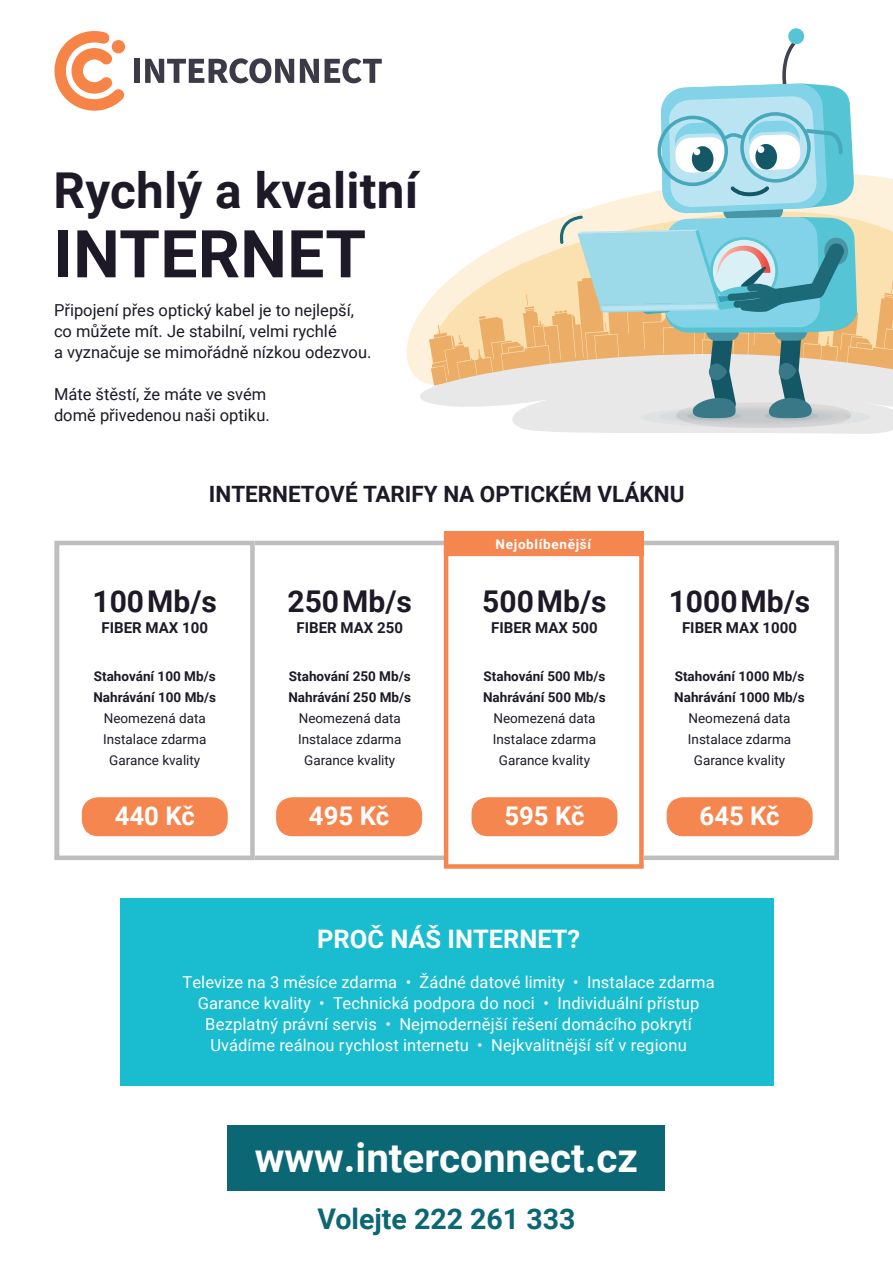
<style>
.page{position:relative;width:893px;height:1263px;background:#fff}
.page>*{position:absolute;margin:0;border:0;box-sizing:border-box;transform-origin:0 0}
.t1{font:700 66px "Roboto";letter-spacing:.005em;color:#1e1927}
.t2{font:700 49.5px "Roboto";letter-spacing:.005em;color:#1e1927}
.t3{font:700 40.35px "Roboto";color:#fff}
.t4{font:700 30px "Roboto";color:#1e1927}
.t5{font:700 28.5px "Roboto";color:#0b6774}
.t6{font:700 25.8px "Roboto";color:#fff}
.t7{font:700 25.5px "Roboto";color:#fff}
.t8{font:700 22.5px "Roboto";color:#1e1927}
.t9{font:16.5px/21px "Roboto";letter-spacing:.01em;color:#fff;text-align:center}
.t10{font:16.5px/21px "Roboto";color:#1e1927}
.t11{font:700 15px "Roboto";color:#1e1927}
.t12{font:13.5px/21px "Roboto";color:#1e1927;text-align:center}
.t13{font:700 13.5px/21px "Roboto";color:#1e1927}
.t14{font:700 13.5px "Roboto";letter-spacing:.05em;color:#fff}
</style>
<div class="page">
<div style="left:134px;top:59px;width:6px;height:24px;background:#3c3a47"></div>
<svg style="left:145px;top:58px;width:149px;height:25px"></svg>
<svg style="left:300px;top:59px;width:19px;height:24px"></svg>
<svg style="left:325px;top:58px;width:57px;height:25px"></svg>
<svg style="left:54px;top:31px;width:71px;height:80px"></svg>
<div style="left:228px;top:1125px;width:437px;height:66px;background:#0b6774"></div>
<svg style="left:406px;top:28px;width:487px;height:406px"></svg>
<div style="left:120px;top:898px;width:653px;height:188px;background:#19bdcf"></div>
<svg style="left:54px;top:541px;width:785px;height:319px"></svg>
<svg style="left:55px;top:541px;width:200px;height:319px"></svg>
<svg style="left:444px;top:556px;width:200px;height:313px"></svg>
<div style="left:444px;top:531px;width:200px;height:25px;background:#f58650"></div>
<div style="left:82px;top:797px;width:146px;height:39px;background:#f58650;border-radius:16px"></div>
<div style="left:276px;top:797px;width:146px;height:39px;background:#f58650;border-radius:16px"></div>
<div style="left:471px;top:797px;width:146px;height:39px;background:#f58650;border-radius:16px"></div>
<div style="left:667px;top:797px;width:146px;height:39px;background:#f58650;border-radius:16px"></div>
<h2 class="t2" style="left:54px;top:171px;width:366px">Rychlý a kvalitní</h2>
<h1 class="t1" style="left:54px;top:228px;width:314px">INTERNET</h1>
<p class="t10" style="left:54px;top:301px;width:319px">Připojení přes optický kabel je to nejlepší, co můžete mít. Je stabilní, velmi rychlé<br>a vyznačuje se mimořádně nízkou odezvou.</p>
<p class="t10" style="left:54px;top:385px;width:217px">Máte štěstí, že máte ve svém domě přivedenou naši optiku.</p>
<h3 class="t8" style="left:209px;top:485px;width:477px">INTERNETOVÉ TARIFY NA OPTICKÉM VLÁKNU</h3>
<h3 class="t4" style="left:93px;top:589px;width:126px">100Mb/s</h3>
<p class="t11" style="left:102px;top:622px;width:108px">FIBER MAX 100</p>
<p class="t13" style="left:93px;top:667px;width:124px">Stahování 100 Mb/s<br>Nahrávání 100 Mb/s</p>
<p class="t12" style="left:103px;top:709px;width:105px">Neomezená data<br>Instalace zdarma<br>Garance kvality</p>
<h3 class="t4" style="left:288px;top:589px;width:126px">250Mb/s</h3>
<p class="t11" style="left:297px;top:622px;width:108px">FIBER MAX 250</p>
<p class="t13" style="left:288px;top:667px;width:124px">Stahování 250 Mb/s<br>Nahrávání 250 Mb/s</p>
<p class="t12" style="left:298px;top:709px;width:105px">Neomezená data<br>Instalace zdarma<br>Garance kvality</p>
<p class="t14" style="left:496px;top:539px;width:97px">Nejoblíbenější</p>
<h3 class="t4" style="left:482px;top:589px;width:126px">500Mb/s</h3>
<p class="t11" style="left:491px;top:622px;width:108px">FIBER MAX 500</p>
<p class="t13" style="left:483px;top:667px;width:124px">Stahování 500 Mb/s<br>Nahrávání 500 Mb/s</p>
<p class="t12" style="left:493px;top:709px;width:105px">Neomezená data<br>Instalace zdarma<br>Garance kvality</p>
<h3 class="t4" style="left:669px;top:589px;width:143px">1000Mb/s</h3>
<p class="t11" style="left:682px;top:622px;width:116px">FIBER MAX 1000</p>
<p class="t13" style="left:674px;top:667px;width:132px">Stahování 1000 Mb/s<br>Nahrávání 1000 Mb/s</p>
<p class="t12" style="left:688px;top:709px;width:105px">Neomezená data<br>Instalace zdarma<br>Garance kvality</p>
<h3 class="t6" style="left:115px;top:806px;width:82px">440 Kč</h3>
<h3 class="t6" style="left:309px;top:806px;width:82px">495 Kč</h3>
<h3 class="t6" style="left:504px;top:805px;width:82px">595 Kč</h3>
<h3 class="t6" style="left:700px;top:805px;width:82px">645 Kč</h3>
<h3 class="t7" style="left:317px;top:929px;width:265px">PROČ NÁŠ INTERNET?</h3>
<p class="t9" style="left:183px;top:974px;width:534px">Televize na 3 měsíce zdarma • Žádné datové limity • Instalace zdarma Garance kvality • Technická podpora do noci • Individuální přístup Bezplatný právní servis • Nejmodernější řešení domácího pokrytí Uvádíme reálnou rychlost internetu • Nejkvalitnější síť v regionu</p>
<h3 class="t3" style="left:255px;top:1142px;width:385px">www.interconnect.cz</h3>
<h3 class="t5" style="left:318px;top:1207px;width:259px">Volejte 222 261 333</h3>
</div>
